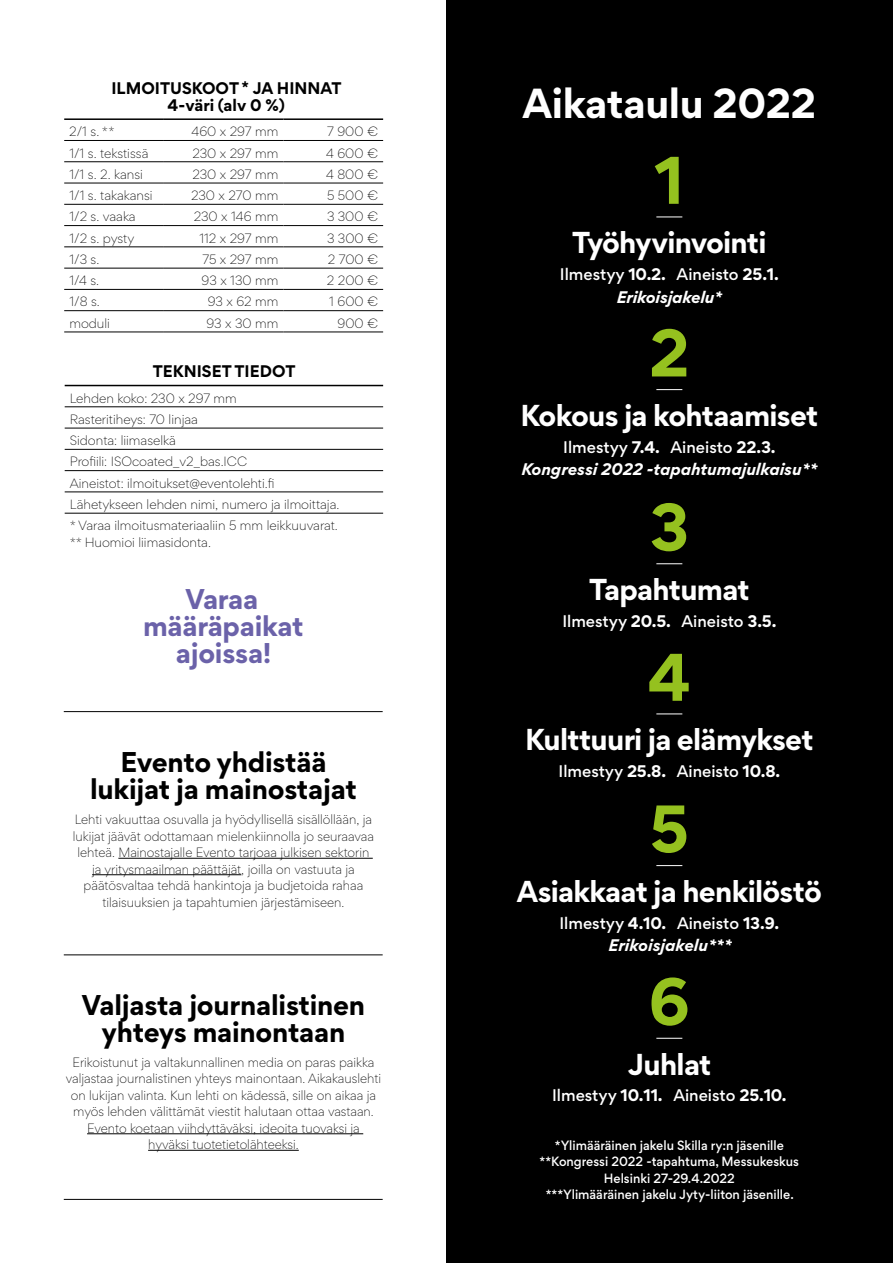
<style>
.page{position:relative;width:893px;height:1263px;background:#fff}
.page>*{position:absolute;margin:0;border:0;box-sizing:border-box;transform-origin:0 0}
.t1{font:700 60px "Gordita";color:#95c11f}
.t2{font:700 37.5px "Gordita";letter-spacing:-.01em;color:#fff}
.t3{font:700 27px "Gordita";letter-spacing:-.025em;color:#fff}
.t4{font:700 25.5px/27px "Gordita";letter-spacing:-.01em;color:#000;text-align:center}
.t5{font:700 25.5px/27px "Gordita";letter-spacing:-.01em;color:#6b62a9;text-align:center}
.t6{font:500 15px/22.5px "Gordita";color:#fff;text-align:center}
.t7{font:italic 700 15px/22.5px "Gordita";color:#fff;text-align:center}
.t8{font:700 15px/16.5px "Gordita";color:#000;text-align:center}
.t9{font:300 12px/16.5px "Gordita";color:#000;text-align:center}
.t10{font:500 12px/16.5px "Gordita";color:#fff;text-align:center}
.s1{font-weight:700}
.s2{font-weight:700;font-style:italic}
.s3{font-weight:500;font-style:normal}
.s4{font-style:normal}
</style>
<div class="page">
<div style="left:446px;top:0;width:447px;height:1263px;background:#000"></div>
<hr style="left:64px;top:332px;width:99px;height:1px;background:#000">
<hr style="left:163px;top:332px;width:120px;height:1px;background:#000">
<hr style="left:283px;top:332px;width:100px;height:1px;background:#000">
<hr style="left:64px;top:140px;width:99px;height:1px;background:#000">
<hr style="left:163px;top:140px;width:120px;height:1px;background:#000">
<hr style="left:283px;top:140px;width:100px;height:1px;background:#000">
<hr style="left:64px;top:161px;width:99px;height:1px;background:#000">
<hr style="left:163px;top:161px;width:120px;height:1px;background:#000">
<hr style="left:283px;top:161px;width:100px;height:1px;background:#000">
<hr style="left:64px;top:183px;width:99px;height:1px;background:#000">
<hr style="left:163px;top:183px;width:120px;height:1px;background:#000">
<hr style="left:283px;top:183px;width:100px;height:1px;background:#000">
<hr style="left:64px;top:204px;width:99px;height:1px;background:#000">
<hr style="left:163px;top:204px;width:120px;height:1px;background:#000">
<hr style="left:283px;top:204px;width:100px;height:1px;background:#000">
<hr style="left:64px;top:225px;width:99px;height:1px;background:#000">
<hr style="left:163px;top:225px;width:120px;height:1px;background:#000">
<hr style="left:283px;top:225px;width:100px;height:1px;background:#000">
<hr style="left:64px;top:247px;width:99px;height:1px;background:#000">
<hr style="left:163px;top:247px;width:120px;height:1px;background:#000">
<hr style="left:283px;top:247px;width:100px;height:1px;background:#000">
<hr style="left:64px;top:268px;width:99px;height:1px;background:#000">
<hr style="left:163px;top:268px;width:120px;height:1px;background:#000">
<hr style="left:283px;top:268px;width:100px;height:1px;background:#000">
<hr style="left:64px;top:289px;width:99px;height:1px;background:#000">
<hr style="left:163px;top:289px;width:120px;height:1px;background:#000">
<hr style="left:283px;top:289px;width:100px;height:1px;background:#000">
<hr style="left:64px;top:310px;width:99px;height:1px;background:#000">
<hr style="left:163px;top:310px;width:120px;height:1px;background:#000">
<hr style="left:283px;top:310px;width:100px;height:1px;background:#000">
<hr style="left:64px;top:118px;width:99px;height:2px;background:#000">
<hr style="left:163px;top:118px;width:120px;height:2px;background:#000">
<hr style="left:283px;top:118px;width:100px;height:2px;background:#000">
<hr style="left:65px;top:407px;width:318px;height:1px;background:#000">
<hr style="left:65px;top:428px;width:318px;height:1px;background:#000">
<hr style="left:65px;top:449px;width:318px;height:1px;background:#000">
<hr style="left:65px;top:470px;width:318px;height:1px;background:#000">
<hr style="left:65px;top:492px;width:318px;height:1px;background:#000">
<hr style="left:65px;top:513px;width:318px;height:1px;background:#000">
<hr style="left:65px;top:385px;width:318px;height:1px;background:#000">
<hr style="left:118px;top:858px;width:255px;height:1px;background:#000">
<hr style="left:92px;top:874px;width:149px;height:1px;background:#000">
<hr style="left:87px;top:1133px;width:276px;height:1px;background:#000">
<hr style="left:148px;top:1150px;width:151px;height:1px;background:#000">
<svg style="left:656px;top:217px;width:26px;height:1px"></svg>
<svg style="left:656px;top:389px;width:26px;height:1px"></svg>
<svg style="left:656px;top:563px;width:26px;height:1px"></svg>
<svg style="left:656px;top:713px;width:26px;height:1px"></svg>
<svg style="left:656px;top:865px;width:26px;height:1px"></svg>
<svg style="left:656px;top:1038px;width:26px;height:1px"></svg>
<hr style="left:64px;top:711px;width:319px;height:1px;background:#000">
<hr style="left:64px;top:954px;width:319px;height:1px;background:#000">
<hr style="left:64px;top:1199px;width:319px;height:1px;background:#000">
<p class="t8" style="left:111px;top:80px;width:232px">ILMOITUSKOOT * JA HINNAT<br>4-väri (alv 0 %)</p>
<p class="t9" style="left:69px;top:123px;width:47px">2/1 s. * *</p>
<p class="t9" style="left:191px;top:123px;width:88px">460 x 297 mm</p>
<p class="t9" style="left:327px;top:123px;width:52px">7 900 €</p>
<p class="t9" style="left:69px;top:144px;width:81px">1/1 s. tekstissä</p>
<p class="t9" style="left:192px;top:144px;width:87px">230 x 297 mm</p>
<p class="t9" style="left:326px;top:144px;width:53px">4 600 €</p>
<p class="t9" style="left:69px;top:165px;width:75px">1/1 s. 2. kansi</p>
<p class="t9" style="left:192px;top:165px;width:87px">230 x 297 mm</p>
<p class="t9" style="left:326px;top:165px;width:54px">4 800 €</p>
<p class="t9" style="left:69px;top:187px;width:85px">1/1 s. takakansi</p>
<p class="t9" style="left:191px;top:187px;width:89px">230 x 270 mm</p>
<p class="t9" style="left:327px;top:187px;width:53px">5 500 €</p>
<p class="t9" style="left:69px;top:208px;width:68px">1/2 s. vaaka</p>
<p class="t9" style="left:194px;top:208px;width:86px">230 x 146 mm</p>
<p class="t9" style="left:327px;top:208px;width:53px">3 300 €</p>
<p class="t9" style="left:69px;top:229px;width:66px">1/2 s. pysty</p>
<p class="t9" style="left:199px;top:229px;width:81px">112 x 297 mm</p>
<p class="t9" style="left:327px;top:229px;width:53px">3 300 €</p>
<p class="t9" style="left:69px;top:250px;width:31px">1/3 s.</p>
<p class="t9" style="left:202px;top:250px;width:77px">75 x 297 mm</p>
<p class="t9" style="left:328px;top:250px;width:52px">2 700 €</p>
<p class="t9" style="left:69px;top:272px;width:31px">1/4 s.</p>
<p class="t9" style="left:202px;top:272px;width:78px">93 x 130 mm</p>
<p class="t9" style="left:327px;top:272px;width:53px">2 200 €</p>
<p class="t9" style="left:69px;top:293px;width:32px">1/8 s.</p>
<p class="t9" style="left:208px;top:293px;width:72px">93 x 62 mm</p>
<p class="t9" style="left:329px;top:293px;width:50px">1 600 €</p>
<p class="t9" style="left:69px;top:314px;width:42px">moduli</p>
<p class="t9" style="left:206px;top:314px;width:73px">93 x 30 mm</p>
<p class="t9" style="left:337px;top:314px;width:42px">900 €</p>
<p class="t8" style="left:153px;top:363px;width:144px">TEKNISET TIEDOT</p>
<p class="t9" style="left:70px;top:387px;width:271px;line-height:21.3px;text-align:left">Lehden koko: 230 x 297 mm<br>Rasteritiheys: 70 linjaa<br>Sidonta: liimaselkä<br>Profiili: ISOcoated_v2_bas.ICC<br>Aineistot: ilmoitukset@eventolehti.fi Lähetykseen lehden nimi, numero ja ilmoittaja. * Varaa ilmoitusmateriaaliin 5 mm leikkuuvarat.</p>
<p class="t9" style="left:70px;top:533px;width:143px">** Huomioi liimasidonta.</p>
<h3 class="t5" style="left:143px;top:585px;width:162px">Varaa määräpaikat ajoissa!</h3>
<h3 class="t4" style="left:90px;top:748px;width:268px">Evento yhdistää lukijat ja mainostajat</h3>
<p class="t9" style="left:73px;top:811px;width:303px">Lehti vakuuttaa osuvalla ja hyödyllisellä sisällöllään, ja lukijat jäävät odottamaan mielenkiinnolla jo seuraavaa lehteä. Mainostajalle Evento tarjoaa julkisen sektorin ja yritysmaailman päättäjät, joilla on vastuuta ja päätösvaltaa tehdä hankintoja ja budjetoida rahaa tilaisuuksien ja tapahtumien järjestämiseen.</p>
<h3 class="t4" style="left:82px;top:990px;width:285px">Valjasta journalistinen yhteys mainontaan</h3>
<p class="t9" style="left:66px;top:1053px;width:317px">Erikoistunut ja valtakunnallinen media on paras paikka valjastaa journalistinen yhteys mainontaan. Aikakauslehti on lukijan valinta. Kun lehti on kädessä, sille on aikaa ja myös lehden välittämät viestit halutaan ottaa vastaan.<br>Evento koetaan viihdyttäväksi, ideoita tuovaksi ja hyväksi tuotetietolähteeksi.</p>
<h2 class="t2" style="left:523px;top:74px;width:295px">Aikataulu 2022</h2>
<h1 class="t1" style="left:654px;top:133px;width:31px">1</h1>
<h3 class="t3" style="left:572px;top:221px;width:196px">Työhyvinvointi</h3>
<p class="t6" style="left:560px;top:263px;width:221px">Ilmestyy <span class="s1">10.2.</span> Aineisto <span class="s1">25.1.<br></span><span class="s2">Erikoisjakelu*</span></p>
<h1 class="t1" style="left:649px;top:305px;width:42px">2</h1>
<h3 class="t3" style="left:520px;top:394px;width:299px">Kokous ja kohtaamiset</h3>
<p class="t7" style="left:521px;top:435px;width:297px"><span class="s3">Ilmestyy</span> <span class="s4">7.4.</span> <span class="s3">Aineisto</span> <span class="s4">22.3.<br></span>Kongressi 2022 -tapahtumajulkaisu**</p>
<h1 class="t1" style="left:649px;top:479px;width:41px">3</h1>
<h3 class="t3" style="left:589px;top:568px;width:162px">Tapahtumat</h3>
<p class="t6" style="left:562px;top:610px;width:215px">Ilmestyy <span class="s1">20.5.</span> Aineisto <span class="s1">3.5.</span></p>
<h1 class="t1" style="left:647px;top:630px;width:45px">4</h1>
<h3 class="t3" style="left:525px;top:718px;width:290px">Kulttuuri ja elämykset</h3>
<p class="t6" style="left:558px;top:760px;width:223px">Ilmestyy <span class="s1">25.8.</span> Aineisto <span class="s1">10.8.</span></p>
<h1 class="t1" style="left:650px;top:781px;width:41px">5</h1>
<h3 class="t3" style="left:517px;top:870px;width:307px">Asiakkaat ja henkilöstö</h3>
<p class="t6" style="left:559px;top:912px;width:221px">Ilmestyy <span class="s1">4.10.</span> Aineisto <span class="s1">13.9.<br></span><span class="s2">Erikoisjakelu***</span></p>
<h1 class="t1" style="left:648px;top:954px;width:43px">6</h1>
<h3 class="t3" style="left:627px;top:1042px;width:85px">Juhlat</h3>
<p class="t6" style="left:552px;top:1084px;width:236px">Ilmestyy <span class="s1">10.11.</span> Aineisto <span class="s1">25.10.</span></p>
<p class="t10" style="left:540px;top:1137px;width:261px">*Ylimääräinen jakelu Skilla ry:n jäsenille **Kongressi 2022 -tapahtuma, Messukeskus Helsinki 27-29.4.2022<br>***Ylimääräinen jakelu Jyty-liiton jäsenille.</p>
</div>
